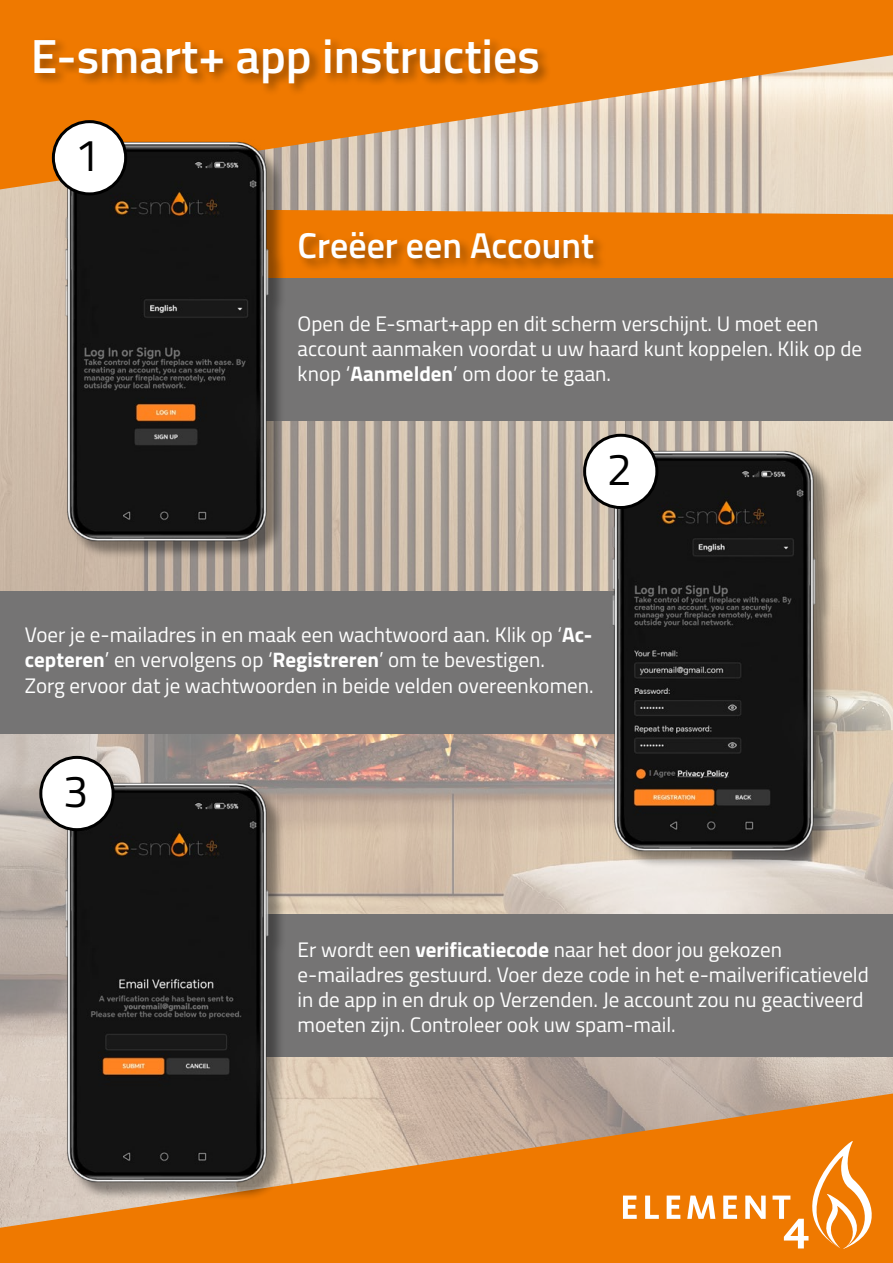
<style>
.page{position:relative;width:893px;height:1263px;background:#fff}
.page>*{position:absolute;margin:0;border:0;box-sizing:border-box;transform-origin:0 0}
.t1{font:600 48px "Titillium Web";color:#fff}
.t2{font:45px "Titillium Web";color:#000}
.t3{font:600 36px "Titillium Web";color:#fff}
.t4{font:21px/25.2px "Titillium Web";color:#fff}
.s1{font-weight:700}
</style>
<div class="page">
<img style="left:0;top:189px;width:893px;height:904px">
<svg style="left:287px;top:209px;width:606px;height:70px;fill:#ef7900"></svg>
<svg style="left:0;top:0;width:893px;height:189px;fill:#ef7900"></svg>
<svg style="left:0;top:1093px;width:893px;height:170px;fill:#ef7900"></svg>
<div style="left:297px;top:229px;width:311px;height:44px;background:#000;opacity:.4"></div>
<div style="left:171px;top:279px;width:722px;height:142px;background:#757474"></div>
<div style="left:68px;top:144px;width:219px;height:415px;background:#000;opacity:.4"></div>
<img style="left:52px;top:135px;width:231px;height:423px">
<div style="left:0;top:591px;width:710px;height:142px;background:#757474"></div>
<img style="left:599px;top:444px;width:232px;height:423px">
<div style="left:171px;top:914px;width:722px;height:143px;background:#757474"></div>
<div style="left:68px;top:785px;width:219px;height:415px;background:#000;opacity:.4"></div>
<img style="left:52px;top:776px;width:231px;height:423px">
<div style="left:53px;top:122px;width:73px;height:72px;background:#fff;border-radius:50%"></div>
<div style="left:52px;top:120px;width:75px;height:75px;border:3px solid #000;border-radius:50%"></div>
<div style="left:585px;top:435px;width:72px;height:72px;background:#fff;border-radius:50%"></div>
<div style="left:583px;top:434px;width:75px;height:75px;border:3px solid #000;border-radius:50%"></div>
<div style="left:41px;top:757px;width:72px;height:73px;background:#fff;border-radius:50%"></div>
<div style="left:39px;top:756px;width:76px;height:75px;border:3px solid #000;border-radius:50%"></div>
<svg style="left:623px;top:1195px;width:14px;height:24px"></svg>
<svg style="left:645px;top:1195px;width:14px;height:24px"></svg>
<svg style="left:667px;top:1195px;width:13px;height:24px"></svg>
<svg style="left:687px;top:1195px;width:28px;height:24px"></svg>
<svg style="left:723px;top:1195px;width:14px;height:24px"></svg>
<svg style="left:745px;top:1141px;width:127px;height:108px"></svg>
<div style="left:33px;top:36px;width:519px;height:61px;background:#000;opacity:.4"></div>
<h1 class="t1" style="left:31px;top:20px;width:511px">E-smart+ app instructies</h1>
<h2 class="t2" style="left:75px;top:122px;width:27px">1</h2>
<h3 class="t3" style="left:298px;top:218px;width:298px">Creëer een Account</h3>
<p class="t4" style="left:298px;top:310px;width:566px">Open de E-smart+app en dit scherm verschijnt. U moet een account aanmaken voordat u uw haard kunt koppelen. Klik op de knop ‘<span class="s1">Aanmelden</span>’ om door te gaan.</p>
<h2 class="t2" style="left:607px;top:436px;width:27px">2</h2>
<p class="t4" style="left:25px;top:621px;width:570px">Voer je e-mailadres in en maak een wachtwoord aan. Klik op ‘<span class="s1">Ac&shy;cepteren</span>’ en vervolgens op ‘<span class="s1">Registreren</span>’ om te bevestigen.<br>Zorg ervoor dat je wachtwoorden in beide velden overeenkomen.</p>
<h2 class="t2" style="left:63px;top:758px;width:27px">3</h2>
<p class="t4" style="left:298px;top:935px;width:573px">Er wordt een <span class="s1">verificatiecode</span> naar het door jou gekozen e-mailadres gestuurd. Voer deze code in het e-mailverificatieveld in de app in en druk op Verzenden. Je account zou nu geactiveerd moeten zijn. Controleer ook uw spam-mail.</p>
</div>
